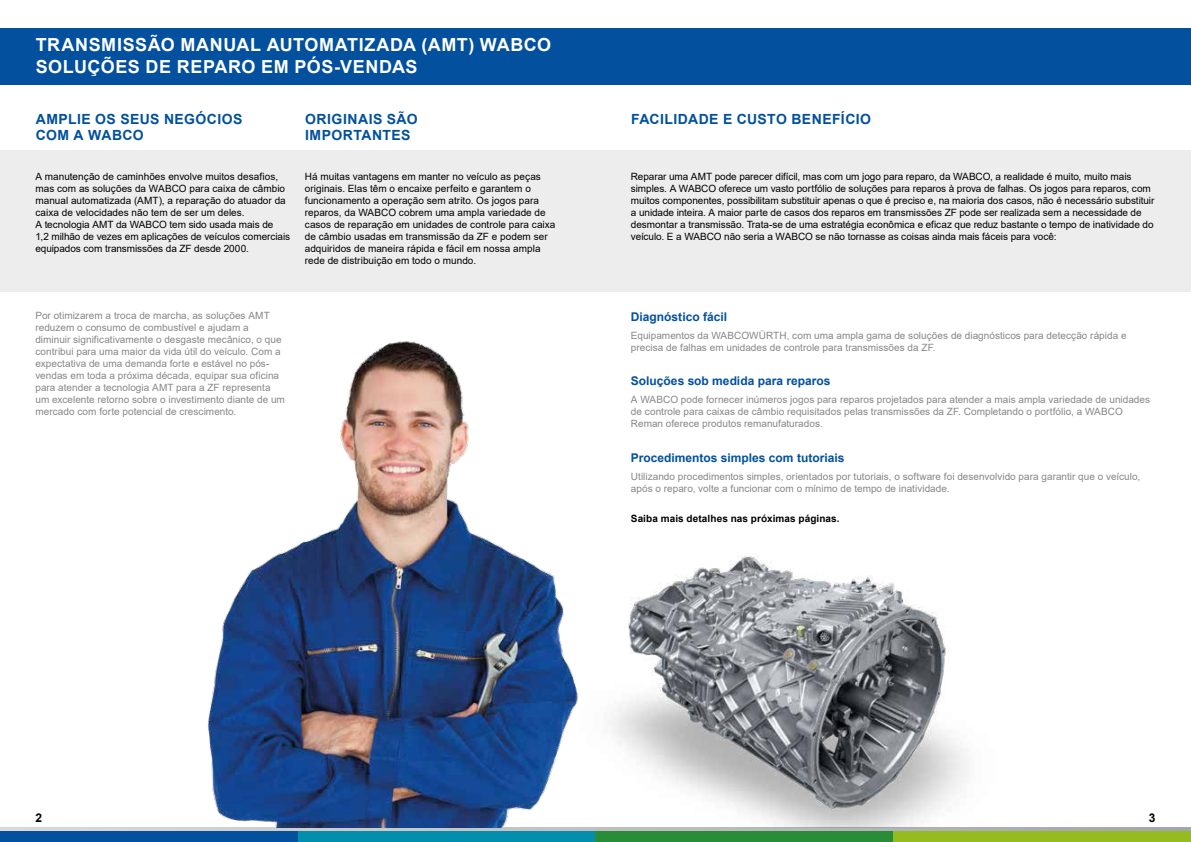
<style>
.page{position:relative;width:1191px;height:842px;background:#fff}
.page>*{position:absolute;margin:0;border:0;box-sizing:border-box;transform-origin:0 0}
.t1{font:700 18px/21.6px "Arial";letter-spacing:.03em;color:#fff}
.t2{font:700 14px/16.8px "Arial";letter-spacing:.03em;color:#02509e}
.t3{font:700 12px "Arial";color:#02509e}
.t4{font:700 12px "Arial";color:#000}
.t5{font:10px/12px "Arial";letter-spacing:-.005em;color:#000}
.t6{font:10px/12px "Arial";color:#878787}
.t7{font:700 10px "Arial";letter-spacing:.01em;color:#000}
</style>
<div class="page">
<div style="left:0;top:150px;width:1191px;height:142px;background:#ededed"></div>
<div style="left:0;top:831px;width:298px;height:11px;background:#02509e"></div>
<div style="left:298px;top:831px;width:297px;height:11px;background:#038ead"></div>
<div style="left:595px;top:831px;width:298px;height:11px;background:#298d37"></div>
<div style="left:893px;top:831px;width:298px;height:11px;background:#95bb20"></div>
<svg style="left:0;top:828px;width:1191px;height:3px;background:#bebfc1"></svg>
<img style="left:92px;top:341px;width:472px;height:487px">
<div style="left:0;top:28px;width:595px;height:57px;background:#02509e"></div>
<div style="left:595px;top:28px;width:596px;height:57px;background:#02509e"></div>
<img style="left:564px;top:553px;width:447px;height:275px">
<h1 class="t1" style="left:36px;top:34px;width:517px">TRANSMISSÃO MANUAL AUTOMATIZADA (AMT) WABCO<br>SOLUÇÕES DE REPARO EM PÓS-VENDAS</h1>
<h2 class="t2" style="left:36px;top:110px;width:208px">AMPLIE OS SEUS NEGÓCIOS<br>COM A WABCO</h2>
<h2 class="t2" style="left:305px;top:110px;width:114px">ORIGINAIS SÃO</h2>
<h2 class="t2" style="left:631px;top:110px;width:241px">FACILIDADE E CUSTO BENEFÍCIO</h2>
<h2 class="t2" style="left:305px;top:127px;width:107px">IMPORTANTES</h2>
<p class="t5" style="left:35px;top:170px;width:256px">A manutenção de caminhões envolve muitos desafios, mas com as soluções da WABCO para caixa de câmbio manual automatizada (AMT), a reparação do atuador da caixa de velocidades não tem de ser um deles.<br>A tecnologia AMT da WABCO tem sido usada mais de<br>1,2 milhão de vezes em aplicações de veículos comerciais equipados com transmissões da ZF desde 2000.</p>
<p class="t5" style="left:305px;top:170px;width:252px">Há muitas vantagens em manter no veículo as peças originais. Elas têm o encaixe perfeito e garantem o funcionamento a operação sem atrito. Os jogos para reparos, da WABCO cobrem uma ampla variedade de casos de reparação em unidades de controle para caixa de câmbio usadas em transmissão da ZF e podem ser adquiridos de maneira rápida e fácil em nossa ampla rede de distribuição em todo o mundo.</p>
<p class="t6" style="left:35px;top:310px;width:251px">Por otimizarem a troca de marcha, as soluções AMT reduzem o consumo de combustível e ajudam a diminuir significativamente o desgaste mecânico, o que contribui para uma maior da vida útil do veículo. Com a expectativa de uma demanda forte e estável no pós&shy;vendas em toda a próxima década, equipar sua oficina para atender a tecnologia AMT para a ZF representa um excelente retorno sobre o investimento diante de um mercado com forte potencial de crescimento.</p>
<p class="t5" style="left:631px;top:170px;width:525px">Reparar uma AMT pode parecer difícil, mas com um jogo para reparo, da WABCO, a realidade é muito, muito mais simples. A WABCO oferece um vasto portfólio de soluções para reparos à prova de falhas. Os jogos para reparos, com muitos componentes, possibilitam substituir apenas o que é preciso e, na maioria dos casos, não é necessário substituir a unidade inteira. A maior parte de casos dos reparos em transmissões ZF pode ser realizada sem a necessidade de desmontar a transmissão. Trata-se de uma estratégia econômica e eficaz que reduz bastante o tempo de inatividade do veículo. E a WABCO não seria a WABCO se não tornasse as coisas ainda mais fáceis para você:</p>
<p class="t3" style="left:631px;top:308px;width:98px">Diagnóstico fácil</p>
<p class="t6" style="left:631px;top:329px;width:497px">Equipamentos da WABCOWÜRTH, com uma ampla gama de soluções de diagnósticos para detecção rápida e precisa de falhas em unidades de controle para transmissões da ZF.</p>
<p class="t3" style="left:631px;top:373px;width:201px">Soluções sob medida para reparos</p>
<p class="t6" style="left:631px;top:394px;width:521px">A WABCO pode fornecer inúmeros jogos para reparos projetados para atender a mais ampla variedade de unidades de controle para caixas de câmbio requisitados pelas transmissões da ZF. Completando o portfólio, a WABCO<br>Reman oferece produtos remanufaturados.</p>
<p class="t3" style="left:631px;top:449px;width:215px">Procedimentos simples com tutoriais</p>
<p class="t6" style="left:631px;top:471px;width:511px">Utilizando procedimentos simples, orientados por tutoriais, o software foi desenvolvido para garantir que o veículo, após o reparo, volte a funcionar com o mínimo de tempo de inatividade.</p>
<p class="t7" style="left:631px;top:512px;width:210px">Saiba mais detalhes nas próximas páginas.</p>
<p class="t4" style="left:35px;top:810px;width:8px">2</p>
<p class="t4" style="left:1148px;top:809px;width:8px">3</p>
</div>
